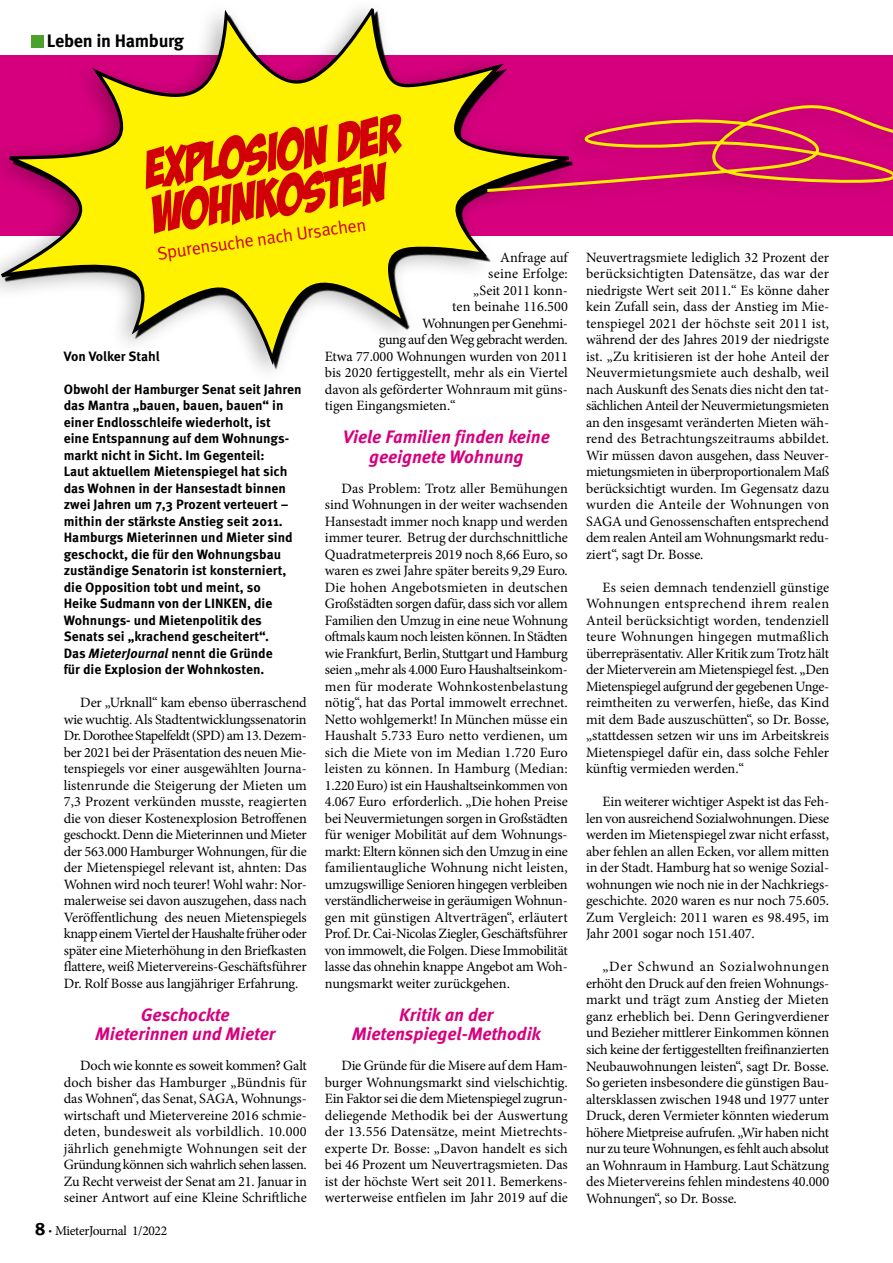
<style>
.page{position:relative;width:893px;height:1263px;background:#fff}
.page>*{position:absolute;margin:0;border:0;box-sizing:border-box;transform-origin:0 0}
.t1{font:54px/45px "Bada Boom BB";color:#d10007}
.t2{font:italic 700 18px/19.5px "Meta Pro";letter-spacing:-.005em;color:#d6007e;text-align:center}
.t3{font:18px "Meta Pro Norm";color:#d10007}
.t4{font:700 18px "Meta Pro";letter-spacing:-.015em;color:#000}
.t5{font:14.25px/16.5px "Minion Pro";letter-spacing:-.01em;color:#000;text-align:justify}
.t6{font:14.25px "Minion Pro";letter-spacing:-.035em;color:#000}
.t7{font:700 13.5px/16.5px "Meta Pro";color:#000}
.t8{font:13.5px "Minion Pro";letter-spacing:-.03em;color:#000}
.s1{font-style:italic}
.s2{font-family:"Meta Pro";font-weight:700;font-size:18px}
.s3{font-family:"Meta Pro";font-weight:700}
</style>
<div class="page">
<div style="left:0;top:55px;width:893px;height:181px;background:#d6007e"></div>
<svg style="left:0;top:8px;width:508px;height:362px"></svg>
<div style="left:463px;top:90px;width:430px;height:148px;background:#000;opacity:.3"></div>
<svg style="left:484px;top:96px;width:409px;height:124px"></svg>
<div style="left:31px;top:35px;width:12px;height:12px;background:#4aa22c"></div>
<p class="t4" style="left:47px;top:27px;width:139px">Leben in Hamburg</p>
<h1 class="t1" style="left:142px;top:148px;width:259px;rotate:-8deg">Explosion der<br>Wohnkosten</h1>
<p class="t3" style="left:155px;top:240px;width:212px;rotate:-8deg">Spurensuche nach Ursachen</p>
<p class="t5" style="left:500px;top:249px;width:70px">Anfrage auf</p>
<p class="t5" style="left:488px;top:266px;width:81px">seine Erfolge:</p>
<p class="t5" style="left:473px;top:282px;width:96px">„Seit 2011 konn-</p>
<p class="t5" style="left:452px;top:299px;width:117px">ten beinahe 116.500</p>
<p class="t5" style="left:422px;top:315px;width:147px">Wohnungen per Genehmi-</p>
<p class="t6" style="left:379px;top:330px;width:191px">gung auf den Weg gebracht werden.</p>
<p class="t5" style="left:325px;top:348px;width:244px">Etwa 77.000 Wohnungen wurden von 2011</p>
<p class="t5" style="left:325px;top:365px;width:244px">bis 2020 fertiggestellt, mehr als ein Viertel</p>
<p class="t5" style="left:325px;top:381px;width:244px">davon als geförderter Wohnraum mit güns-</p>
<p class="t5" style="left:325px;top:398px;width:132px">tigen Eingangsmieten.“</p>
<p class="t2" style="left:343px;top:426px;width:209px">Viele Familien finden keine geeignete Wohnung</p>
<p class="t5" style="left:325px;top:480px;width:245px;text-indent:17px">Das Problem: Trotz aller Bemühungen sind Wohnungen in der weiter wachsenden Hansestadt immer noch knapp und werden immer teurer. Betrug der durchschnittliche Quadratmeterpreis 2019 noch 8,66 Euro, so waren es zwei Jahre später bereits 9,29 Euro.<br>Die hohen Angebotsmieten in deutschen Großstädten sorgen dafür, dass sich vor allem Familien den Umzug in eine neue Wohnung oftmals kaum noch leisten können. In Städten wie Frankfurt, Berlin, Stuttgart und Hamburg seien „mehr als 4.000 Euro Haushaltseinkom&shy;men für moderate Wohnkostenbelastung nötig“, hat das Portal immowelt errechnet.<br>Netto wohlgemerkt! In München müsse ein Haushalt 5.733 Euro netto verdienen, um sich die Miete von im Median 1.720 Euro leisten zu können. In Hamburg (Median:<br>1.220 Euro) ist ein Haushaltseinkommen von 4.067 Euro erforderlich. „Die hohen Preise bei Neuvermietungen sorgen in Großstädten für weniger Mobilität auf dem Wohnungs&shy;markt: Eltern können sich den Umzug in eine familientaugliche Wohnung nicht leisten, umzugswillige Senioren hingegen verbleiben verständlicherweise in geräumigen Wohnun&shy;gen mit günstigen Altverträgen“, erläutert Prof. Dr. Cai-Nicolas Ziegler, Geschäftsführer von immowelt, die Folgen. Diese Immobilität lasse das ohnehin knappe Angebot am Woh&shy;nungsmarkt weiter zurückgehen.</p>
<p class="t2" style="left:352px;top:1004px;width:191px">Kritik an der<br>Mietenspiegel-Methodik</p>
<p class="t5" style="left:325px;top:1058px;width:245px;text-indent:17px">Die Gründe für die Misere auf dem Ham&shy;burger Wohnungsmarkt sind vielschichtig.<br>Ein Faktor sei die dem Mietenspiegel zugrun&shy;deliegende Methodik bei der Auswertung der 13.556 Datensätze, meint Mietrechts&shy;experte Dr. Bosse: „Davon handelt es sich bei 46 Prozent um Neuvertragsmieten. Das ist der höchste Wert seit 2011. Bemerkens&shy;werterweise entfielen im Jahr 2019 auf die</p>
<p class="t7" style="left:64px;top:347px;width:97px">Von Volker Stahl</p>
<p class="t7" style="left:64px;top:380px;width:239px">Obwohl der Hamburger Senat seit Jahren das Mantra „bauen, bauen, bauen“ in einer Endlosschleife wiederholt, ist<br>eine Entspannung auf dem Wohnungs&shy;markt nicht in Sicht. Im Gegenteil:<br>Laut aktuellem Mietenspiegel hat sich das Wohnen in der Hansestadt binnen zwei Jahren um 7,3 Prozent verteuert – mithin der stärkste Anstieg seit 2011.<br>Hamburgs Mieterinnen und Mieter sind geschockt, die für den Wohnungsbau zuständige Senatorin ist konsterniert, die Opposition tobt und meint, so<br>Heike Sudmann von der LINKEN, die Wohnungs- und Mietenpolitik des Senats sei „krachend gescheitert“.<br>Das <span class="s1">MieterJournal</span> nennt die Gründe<br>für die Explosion der Wohnkosten.</p>
<p class="t5" style="left:64px;top:695px;width:245px;text-indent:17px">Der „Urknall“ kam ebenso überraschend wie wuchtig. Als Stadtentwicklungssenatorin Dr. Dorothee Stapelfeldt (SPD) am 13. Dezem&shy;ber 2021 bei der Präsentation des neuen Mie&shy;tenspiegels vor einer ausgewählten Journa&shy;listenrunde die Steigerung der Mieten um 7,3 Prozent verkünden musste, reagierten die von dieser Kostenexplosion Betroffenen geschockt. Denn die Mieterinnen und Mieter der 563.000 Hamburger Wohnungen, für die der Mietenspiegel relevant ist, ahnten: Das Wohnen wird noch teurer! Wohl wahr: Nor&shy;malerweise sei davon auszugehen, dass nach Veröffentlichung des neuen Mietenspiegels knapp einem Viertel der Haushalte früher oder später eine Mieterhöhung in den Briefkasten flattere, weiß Mietervereins-Geschäftsführer Dr. Rolf Bosse aus langjähriger Erfahrung.</p>
<p class="t2" style="left:95px;top:1004px;width:182px">Geschockte<br>Mieterinnen und Mieter</p>
<p class="t5" style="left:64px;top:1058px;width:245px;text-indent:17px">Doch wie konnte es soweit kommen? Galt doch bisher das Hamburger „Bündnis für das Wohnen“, das Senat, SAGA, Wohnungs&shy;wirtschaft und Mietervereine 2016 schmie&shy;deten, bundesweit als vorbildlich. 10.000 jährlich genehmigte Wohnungen seit der Gründung können sich wahrlich sehen lassen.<br>Zu Recht verweist der Senat am 21. Januar in seiner Antwort auf eine Kleine Schriftliche</p>
<p class="t8" style="left:35px;top:1222px;width:134px"><span class="s2">8</span> <span class="s3">·</span> MieterJournal 1/2022</p>
<p class="t5" style="left:586px;top:249px;width:245px">Neuvertragsmiete lediglich 32 Prozent der berücksichtigten Datensätze, das war der niedrigste Wert seit 2011.“ Es könne daher kein Zufall sein, dass der Anstieg im Mie&shy;tenspiegel 2021 der höchste seit 2011 ist, während der des Jahres 2019 der niedrigste ist. „Zu kritisieren ist der hohe Anteil der Neuvermietungsmiete auch deshalb, weil nach Auskunft des Senats dies nicht den tat&shy;sächlichen Anteil der Neuvermietungsmieten an den insgesamt veränderten Mieten wäh&shy;rend des Betrachtungszeitraums abbildet.<br>Wir müssen davon ausgehen, dass Neuver&shy;mietungsmieten in überproportionalem Maß berücksichtigt wurden. Im Gegensatz dazu wurden die Anteile der Wohnungen von SAGA und Genossenschaften entsprechend dem realen Anteil am Wohnungsmarkt redu&shy;ziert“, sagt Dr. Bosse.</p>
<p class="t5" style="left:586px;top:579px;width:245px;text-indent:17px">Es seien demnach tendenziell günstige Wohnungen entsprechend ihrem realen Anteil berücksichtigt worden, tendenziell teure Wohnungen hingegen mutmaßlich überrepräsentativ. Aller Kritik zum Trotz hält der Mieterverein am Mietenspiegel fest. „Den Mietenspiegel aufgrund der gegebenen Unge&shy;reimtheiten zu verwerfen, hieße, das Kind mit dem Bade auszuschütten“, so Dr. Bosse, „stattdessen setzen wir uns im Arbeitskreis Mietenspiegel dafür ein, dass solche Fehler künftig vermieden werden.“</p>
<p class="t5" style="left:586px;top:794px;width:245px;text-indent:17px">Ein weiterer wichtiger Aspekt ist das Feh&shy;len von ausreichend Sozialwohnungen. Diese werden im Mietenspiegel zwar nicht erfasst, aber fehlen an allen Ecken, vor allem mitten in der Stadt. Hamburg hat so wenige Sozial&shy;wohnungen wie noch nie in der Nachkriegs&shy;geschichte. 2020 waren es nur noch 75.605.<br>Zum Vergleich: 2011 waren es 98.495, im Jahr 2001 sogar noch 151.407.</p>
<p class="t5" style="left:586px;top:959px;width:245px;text-indent:17px">„Der Schwund an Sozialwohnungen erhöht den Druck auf den freien Wohnungs&shy;markt und trägt zum Anstieg der Mieten ganz erheblich bei. Denn Geringverdiener und Bezieher mittlerer Einkommen können sich keine der fertiggestellten freifinanzierten Neubauwohnungen leisten“, sagt Dr. Bosse.<br>So gerieten insbesondere die günstigen Bau&shy;altersklassen zwischen 1948 und 1977 unter Druck, deren Vermieter könnten wiederum höhere Mietpreise aufrufen. „Wir haben nicht nur zu teure Wohnungen, es fehlt auch absolut an Wohnraum in Hamburg. Laut Schätzung des Mietervereins fehlen mindestens 40.000<br>Wohnungen“, so Dr. Bosse.</p>
</div>
